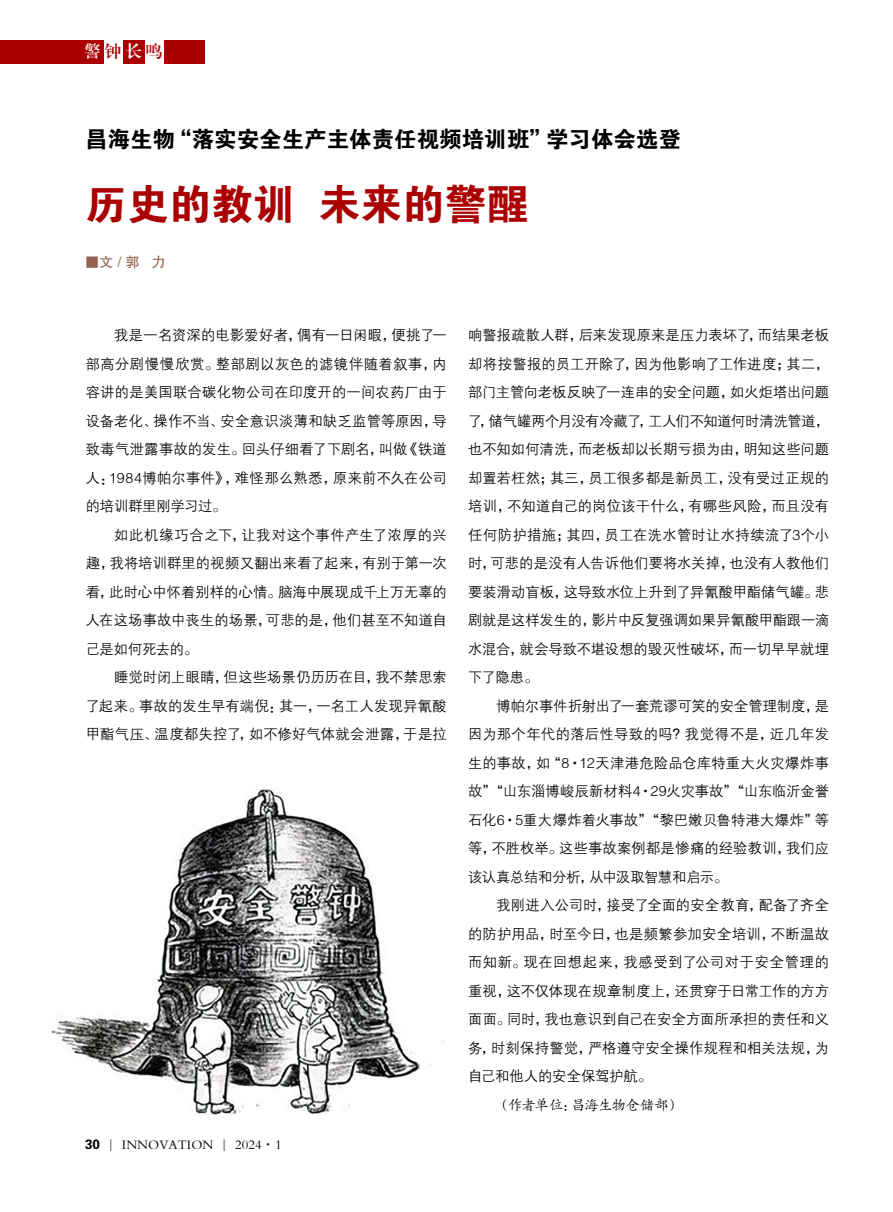
<style>
.page{position:relative;width:893px;height:1212px;background:#fff}
.page>*{position:absolute;margin:0;border:0;box-sizing:border-box;transform-origin:0 0}
.t1{font:42px "FZDHTJW GB1 0";color:#ab0002}
.t2{font:22.5px "FZDHTJW GB1 0";color:#000}
.t3{font:16.5px "FZXBSJW GB1 0";color:#fff}
.t4{font:14.25px/28.5px "FZZDXJW GB1 0";letter-spacing:.005em;color:#000;text-align:justify}
.t5{font:14.25px "FZKTJW GB1 0";letter-spacing:-.04em;color:#000}
.t6{font:14.25px "FZHTJW GB1 0";color:#966450}
.t7{font:13.5px "FZBSK GBK1 0";color:#000}
.s1{color:#ab0002}
.s2{font-family:"FZDHTJW GB1 0"}
</style>
<div class="page">
<div style="left:0;top:40px;width:204px;height:23px;background:#ab0002"></div>
<div style="left:104px;top:40px;width:18px;height:23px;background:#fff"></div>
<div style="left:145px;top:40px;width:18px;height:23px;background:#fff"></div>
<img style="left:51px;top:788px;width:393px;height:326px">
<p class="t3" style="left:84px;top:43px;width:80px">警<span class="s1">钟</span>长<span class="s1">鸣</span></p>
<h2 class="t2" style="left:85px;top:127px;width:597px">昌海生物“落实安全生产主体责任视频培训班”学习体会选登</h2>
<h1 class="t1" style="left:85px;top:181px;width:445px">历史的教训 未来的警醒</h1>
<p class="t6" style="left:85px;top:254px;width:82px">■文 / 郭 力</p>
<p class="t4" style="left:86px;top:321px;width:363px;text-indent:28px">我是一名资深的电影爱好者，偶有一日闲暇，便挑了一部高分剧慢慢欣赏。整部剧以灰色的滤镜伴随着叙事，内容讲的是美国联合碳化物公司在印度开的一间农药厂由于设备老化、操作不当、安全意识淡薄和缺乏监管等原因，导致毒气泄露事故的发生。回头仔细看了下剧名，叫做《铁道人：1984博帕尔事件》，难怪那么熟悉，原来前不久在公司的培训群里刚学习过。</p>
<p class="t4" style="left:86px;top:521px;width:363px;text-indent:28px">如此机缘巧合之下，让我对这个事件产生了浓厚的兴趣，我将培训群里的视频又翻出来看了起来，有别于第一次看，此时心中怀着别样的心情。脑海中展现成千上万无辜的人在这场事故中丧生的场景，可悲的是，他们甚至不知道自己是如何死去的。</p>
<p class="t4" style="left:86px;top:663px;width:363px;text-indent:28px">睡觉时闭上眼睛，但这些场景仍历历在目，我不禁思索了起来。事故的发生早有端倪：其一，一名工人发现异氰酸甲酯气压、温度都失控了，如不修好气体就会泄露，于是拉</p>
<p class="t7" style="left:85px;top:1137px;width:198px"><span class="s2">30</span> | INNOVATION | 2024·1</p>
<p class="t4" style="left:468px;top:321px;width:363px">响警报疏散人群，后来发现原来是压力表坏了，而结果老板却将按警报的员工开除了，因为他影响了工作进度；其二，部门主管向老板反映了一连串的安全问题，如火炬塔出问题了，储气罐两个月没有冷藏了，工人们不知道何时清洗管道，也不知如何清洗，而老板却以长期亏损为由，明知这些问题却置若枉然；其三，员工很多都是新员工，没有受过正规的培训，不知道自己的岗位该干什么，有哪些风险，而且没有任何防护措施；其四，员工在洗水管时让水持续流了3个小时，可悲的是没有人告诉他们要将水关掉，也没有人教他们要装滑动盲板，这导致水位上升到了异氰酸甲酯储气罐。悲剧就是这样发生的，影片中反复强调如果异氰酸甲酯跟一滴水混合，就会导致不堪设想的毁灭性破坏，而一切早早就埋下了隐患。</p>
<p class="t4" style="left:468px;top:692px;width:363px;text-indent:28px">博帕尔事件折射出了一套荒谬可笑的安全管理制度，是因为那个年代的落后性导致的吗？我觉得不是，近几年发生的事故，如“8·12天津港危险品仓库特重大火灾爆炸事故”“山东淄博峻辰新材料4·29火灾事故”“山东临沂金誉石化6·5重大爆炸着火事故”“黎巴嫩贝鲁特港大爆炸”等等，不胜枚举。这些事故案例都是惨痛的经验教训，我们应该认真总结和分析，从中汲取智慧和启示。</p>
<p class="t4" style="left:468px;top:891px;width:363px;text-indent:28px">我刚进入公司时，接受了全面的安全教育，配备了齐全的防护用品，时至今日，也是频繁参加安全培训，不断温故而知新。现在回想起来，我感受到了公司对于安全管理的重视，这不仅体现在规章制度上，还贯穿于日常工作的方方面面。同时，我也意识到自己在安全方面所承担的责任和义务，时刻保持警觉，严格遵守安全操作规程和相关法规，为自己和他人的安全保驾护航。</p>
<p class="t5" style="left:496px;top:1097px;width:185px">（作者单位：昌海生物仓储部）</p>
</div>
